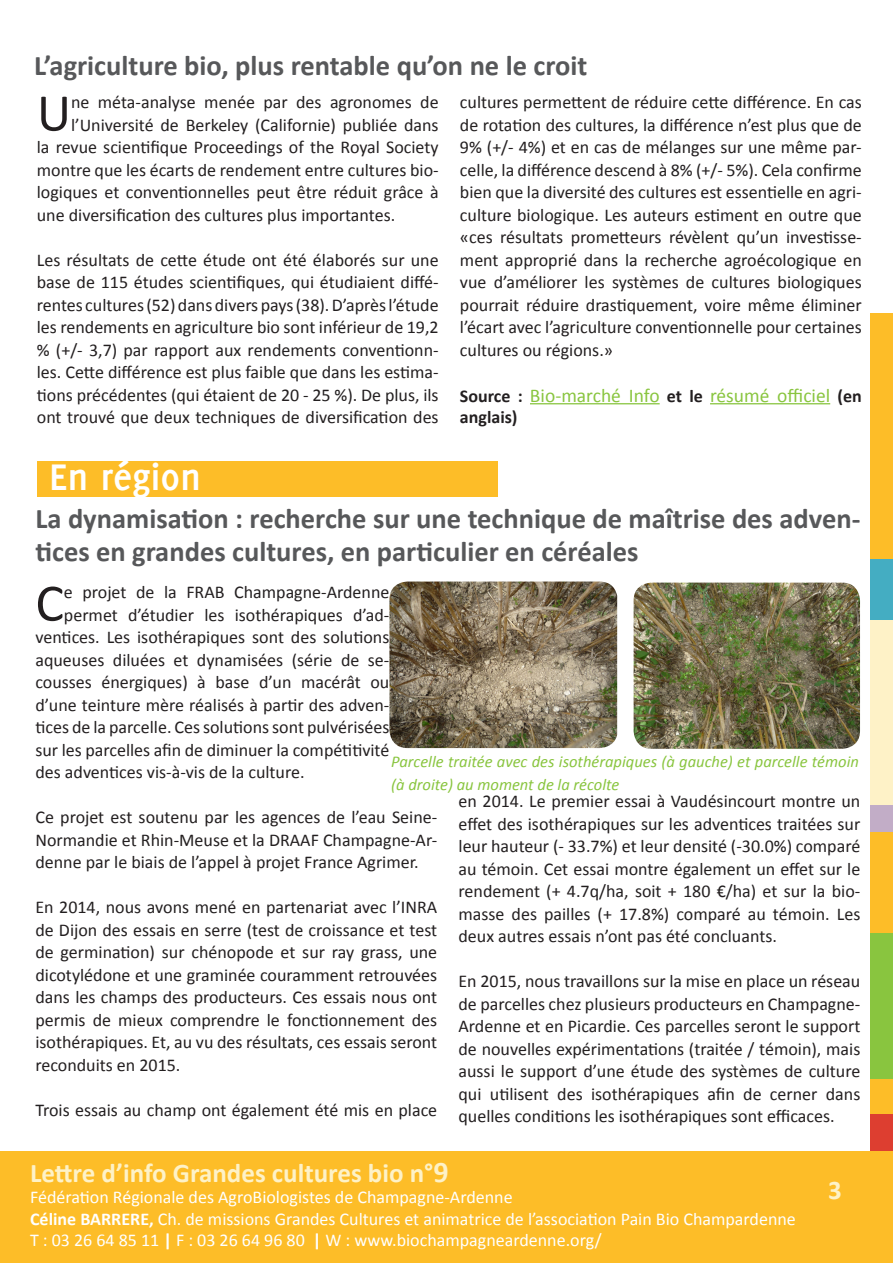
<style>
.page{position:relative;width:893px;height:1263px;background:#fff}
.page>*{position:absolute;margin:0;border:0;box-sizing:border-box;transform-origin:0 0}
.t1{font:53.4px "Calibri";color:#231f20}
.t2{font:700 40.5px "Delicious";color:#fff}
.t3{font:700 28.5px/33px "Calibri";color:#57585a}
.t4{font:700 27px "Calibri";color:#fef2c7}
.t5{font:19.5px "Calibri";color:#89c53f}
.t6{font:18px/22.5px "Calibri";color:#231f20;text-align:justify}
.t7{font:18px/21.6px "Calibri";color:#fff}
.t8{font:700 18px "Calibri";color:#231f20}
.t9{font:italic 16.5px/22.5px "Calibri";color:#89c53f}
.s1{font-weight:700;font-size:18px;color:#231f20}
.s2{font-size:30px}
.s3{font-weight:700}
</style>
<div class="page">
<div style="left:870px;top:313px;width:23px;height:811px;background:#fdbd28"></div>
<div style="left:870px;top:559px;width:23px;height:453px;background:#44adc2"></div>
<div style="left:870px;top:621px;width:23px;height:453px;background:#fef2c7"></div>
<div style="left:870px;top:805px;width:23px;height:205px;background:#c2adc7"></div>
<div style="left:870px;top:852px;width:23px;height:226px;background:#89c53f"></div>
<div style="left:870px;top:832px;width:23px;height:100px;background:#fdbd28"></div>
<div style="left:870px;top:1114px;width:23px;height:39px;background:#dd3e30"></div>
<div style="left:0;top:1151px;width:893px;height:112px;background:#fdbd28"></div>
<div style="left:37px;top:461px;width:460px;height:36px;background:#fdbd28"></div>
<hr style="left:530px;top:403px;width:130px;height:1px;background:#89c53f">
<hr style="left:710px;top:403px;width:120px;height:1px;background:#89c53f">
<img style="left:634px;top:583px;width:226px;height:166px">
<img style="left:389px;top:581px;width:228px;height:167px">
<p class="t3" style="left:34px;top:49px;width:555px">L’agriculture bio, plus rentable qu’on ne le croit</p>
<p class="t1" style="left:37px;top:79px;width:36px">U</p>
<p class="t6" style="left:71px;top:91px;width:369px">ne méta-analyse menée par des agronomes de</p>
<p class="t6" style="left:71px;top:113px;width:369px">l’Université de Berkeley (Californie) publiée dans</p>
<p class="t6" style="left:37px;top:136px;width:403px">la revue scientifique Proceedings of the Royal Society</p>
<p class="t6" style="left:37px;top:158px;width:403px">montre que les écarts de rendement entre cultures bio-</p>
<p class="t6" style="left:37px;top:181px;width:403px">logiques et conventionnelles peut être réduit grâce à</p>
<p class="t6" style="left:37px;top:203px;width:360px">une diversification des cultures plus importantes.</p>
<p class="t6" style="left:37px;top:248px;width:403px">Les résultats de cette étude ont été élaborés sur une base de 115 études scientifiques, qui étudiaient diffé&shy;rentes cultures (52) dans divers pays (38). D’après l’étude les rendements en agriculture bio sont inférieur de 19,2 % (+/- 3,7) par rapport aux rendements conventionn&shy;les. Cette différence est plus faible que dans les estima&shy;tions précédentes (qui étaient de 20 - 25 %). De plus, ils ont trouvé que deux techniques de diversification des</p>
<p class="t2" style="left:49px;top:453px;width:154px">En région</p>
<p class="t6" style="left:460px;top:91px;width:403px">cultures permettent de réduire cette différence. En cas de rotation des cultures, la différence n’est plus que de 9% (+/- 4%) et en cas de mélanges sur une même par&shy;celle, la différence descend à 8% (+/- 5%). Cela confirme bien que la diversité des cultures est essentielle en agri&shy;culture biologique. Les auteurs estiment en outre que «ces résultats prometteurs révèlent qu’un investisse&shy;ment approprié dans la recherche agroécologique en vue d’améliorer les systèmes de cultures biologiques pourrait réduire drastiquement, voire même éliminer l’écart avec l’agriculture conventionnelle pour certaines cultures ou régions.»</p>
<p class="t5" style="left:460px;top:383px;width:403px"><span class="s1">Source :</span> Bio-marché Info <span class="s1">et le</span> résumé officiel <span class="s1">(en</span></p>
<p class="t8" style="left:460px;top:406px;width:59px">anglais)</p>
<p class="t3" style="left:35px;top:502px;width:826px">La dynamisation : recherche sur une technique de maîtrise des adven&shy;tices en grandes cultures, en particulier en céréales</p>
<p class="t1" style="left:35px;top:569px;width:30px">C</p>
<p class="t6" style="left:64px;top:581px;width:327px">e projet de la FRAB Champagne-Ardenne</p>
<p class="t6" style="left:64px;top:603px;width:327px">permet d’étudier les isothérapiques d’ad-</p>
<p class="t6" style="left:35px;top:626px;width:355px">ventices. Les isothérapiques sont des solutions</p>
<p class="t6" style="left:35px;top:648px;width:355px">aqueuses diluées et dynamisées (série de se-</p>
<p class="t6" style="left:35px;top:671px;width:355px">cousses énergiques) à base d’un macérât ou</p>
<p class="t6" style="left:35px;top:693px;width:355px">d’une teinture mère réalisés à partir des adven-</p>
<p class="t6" style="left:35px;top:716px;width:355px">tices de la parcelle. Ces solutions sont pulvérisées</p>
<p class="t6" style="left:35px;top:738px;width:355px">sur les parcelles afin de diminuer la compétitivité</p>
<p class="t6" style="left:35px;top:761px;width:271px">des adventices vis-à-vis de la culture.</p>
<p class="t6" style="left:35px;top:806px;width:403px">Ce projet est soutenu par les agences de l’eau Seine-Normandie et Rhin-Meuse et la DRAAF Champagne-Ar&shy;denne par le biais de l’appel à projet France Agrimer.</p>
<p class="t6" style="left:35px;top:896px;width:403px">En 2014, nous avons mené en partenariat avec l’INRA de Dijon des essais en serre (test de croissance et test de germination) sur chénopode et sur ray grass, une dicotylédone et une graminée couramment retrouvées dans les champs des producteurs. Ces essais nous ont permis de mieux comprendre le fonctionnement des isothérapiques. Et, au vu des résultats, ces essais seront reconduits en 2015.</p>
<p class="t6" style="left:35px;top:1098px;width:403px">Trois essais au champ ont également été mis en place</p>
<p class="t9" style="left:391px;top:750px;width:469px">Parcelle traitée avec des isothérapiques (à gauche) et parcelle témoin (à droite) au moment de la récolte</p>
<p class="t6" style="left:459px;top:790px;width:403px">en 2014. Le premier essai à Vaudésincourt montre un effet des isothérapiques sur les adventices traitées sur leur hauteur (- 33.7%) et leur densité (-30.0%) comparé au témoin. Cet essai montre également un effet sur le rendement (+ 4.7q/ha, soit + 180 €/ha) et sur la bio&shy;masse des pailles (+ 17.8%) comparé au témoin. Les deux autres essais n’ont pas été concluants.</p>
<p class="t6" style="left:459px;top:970px;width:403px">En 2015, nous travaillons sur la mise en place un réseau de parcelles chez plusieurs producteurs en Champagne-Ardenne et en Picardie. Ces parcelles seront le support de nouvelles expérimentations (traitée / témoin), mais aussi le support d’une étude des systèmes de culture qui utilisent des isothérapiques afin de cerner dans quelles conditions les isothérapiques sont efficaces.</p>
<h3 class="t4" style="left:30px;top:1155px;width:420px">Lettre d’info Grandes cultures bio n°<span class="s2">9</span></h3>
<p class="t7" style="left:30px;top:1186px;width:767px">Fédération Régionale des AgroBiologistes de Champagne-Ardenne<br><span class="s3">Céline BARRERE,</span> Ch. de missions Grandes Cultures et animatrice de l’association Pain Bio Champardenne<br>T : 03 26 64 85 11 <span class="s3">|</span> F : 03 26 64 96 80 <span class="s3">|</span> W : www.biochampagneardenne.org/</p>
<h3 class="t4" style="left:828px;top:1172px;width:15px">3</h3>
</div>
